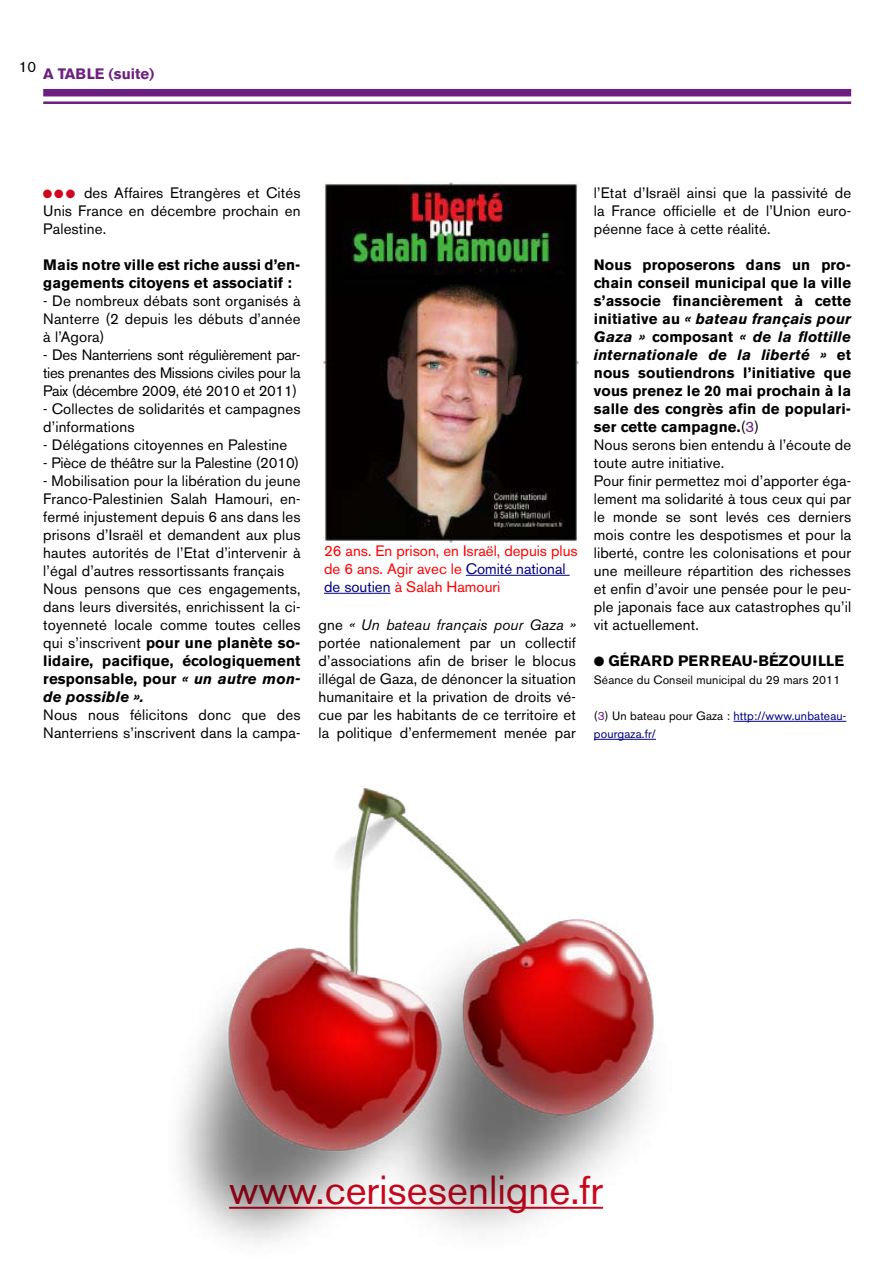
<style>
.page{position:relative;width:893px;height:1263px;background:#fff}
.page>*{position:absolute;margin:0;border:0;box-sizing:border-box;transform-origin:0 0}
.t1{font:40.2px "Akzidenz Grotesk BE";color:#cd071e}
.t2{font:15px/18px "Akzidenz Grotesk BE";letter-spacing:.01em;color:#000;text-align:justify}
.t3{font:15px/18px "Akzidenz Grotesk BE";color:#f00}
.t4{font:700 15px/18px "Akzidenz Grotesk BE";letter-spacing:.01em;color:#000}
.t5{font:15px "Akzidenz Grotesk BE";letter-spacing:-.01em;color:#000}
.t6{font:700 15px "Akzidenz Grotesk BE";color:#6d1f80}
.t7{font:12px/18px "Akzidenz Grotesk BE";letter-spacing:.01em;color:#000080}
.t8{font:12px "Akzidenz Grotesk BE";letter-spacing:.01em;color:#000}
.t9{font:12px "Zapf Dingbats ITC";color:#cd071e}
.s1{font-weight:700}
.s2{font-weight:700;font-style:italic}
.s3{color:#000080}
.s4{font-style:italic}
.s5{color:#6d1f80}
.s6{color:#000}
</style>
<div class="page">
<hr style="left:733px;top:721px;width:113px;height:1px;background:#000080">
<hr style="left:594px;top:739px;width:62px;height:1px;background:#000080">
<div style="left:43px;top:89px;width:808px;height:7px;background:#6d1f80"></div>
<hr style="left:43px;top:101px;width:808px;height:3px;background:#6d1f80">
<img style="left:178px;top:786px;width:476px;height:456px">
<img style="left:323px;top:183px;width:255px;height:359px">
<hr style="left:466px;top:575px;width:104px;height:1px;background:#000080">
<hr style="left:324px;top:593px;width:67px;height:1px;background:#000080">
<p class="t2" style="left:19px;top:58px;width:19px">10</p>
<p class="t6" style="left:43px;top:65px;width:113px">A Tab le (suite)</p>
<p class="t2" style="left:43px;top:184px;width:259px;text-indent:41px">des Affaires Etrangères et Cités Unis France en décembre prochain en Palestine.</p>
<p class="t4" style="left:43px;top:256px;width:259px">Mais notre ville est riche aussi d’en&shy;gagements citoyens et associatif :</p>
<p class="t2" style="left:43px;top:292px;width:259px">- De nombreux débats sont organisés à Nanterre (2 depuis les débuts d’année à l’Agora)</p>
<p class="t2" style="left:43px;top:346px;width:259px">- Des Nanterriens sont régulièrement par&shy;ties prenantes des Missions civiles pour la Paix (décembre 2009, été 2010 et 2011)</p>
<p class="t2" style="left:43px;top:400px;width:259px">- Collectes de solidarités et campagnes d’informations</p>
<p class="t2" style="left:43px;top:436px;width:246px">- Délégations citoyennes en Palestine</p>
<p class="t5" style="left:43px;top:454px;width:258px">- Pièce de théâtre sur la Palestine (2010)</p>
<p class="t2" style="left:43px;top:472px;width:259px;text-align:left">- Mobilisation pour la libération du jeune Franco-Palestinien Salah Hamouri, en&shy;fermé injustement depuis 6 ans dans les prisons d’Israël et demandent aux plus hautes autorités de l’Etat d’intervenir à l’égal d’autres ressortissants français Nous pensons que ces engagements, dans leurs diversités, enrichissent la ci&shy;toyenneté locale comme toutes celles qui s’inscrivent <span class="s1">pour une planète so&shy;lidaire, pacifique, écologiquement responsable, pour</span> <span class="s2">« un autre mon&shy;de possible ».</span></p>
<p class="t2" style="left:43px;top:706px;width:259px">Nous nous félicitons donc que des<br>Nanterriens s’inscrivent dans la campa-</p>
<p class="t9" style="left:43px;top:188px;width:34px">● ● ●</p>
<p class="t3" style="left:324px;top:542px;width:255px">26 ans. En prison, en Israël, depuis plus de 6 ans. Agir avec le <span class="s3">Comité national de soutien</span> à Salah Hamouri</p>
<p class="t2" style="left:319px;top:616px;width:259px">gne <span class="s4">« Un bateau français pour Gaza » </span>portée nationalement par un collectif d’associations afin de briser le blocus illégal de Gaza, de dénoncer la situation humanitaire et la privation de droits vé&shy;cue par les habitants de ce territoire et la politique d’enfermement menée par</p>
<p class="t2" style="left:594px;top:184px;width:259px">l’Etat d’Israël ainsi que la passivité de la France officielle et de l’Union euro&shy;péenne face à cette réalité.</p>
<p class="t2" style="left:594px;top:256px;width:259px;text-align:left"><span class="s1">Nous proposerons dans un pro&shy;chain conseil municipal que la ville s’associe financièrement à cette initiative au</span> <span class="s2">« bateau français pour Gaza »</span> <span class="s1">composant</span> <span class="s2">« de la flottille internationale de la liberté »</span> <span class="s1">et nous soutiendrons l’initiative que vous prenez le 20 mai prochain à la salle des congrès afin de populari&shy;ser cette campagne.</span>(<span class="s5">3</span>)<br>Nous serons bien entendu à l’écoute de toute autre initiative.<br>Pour finir permettez moi d’apporter éga&shy;lement ma solidarité à tous ceux qui par le monde se sont levés ces derniers mois contre les despotismes et pour la liberté, contre les colonisations et pour une meilleure répartition des richesses et enfin d’avoir une pensée pour le peu&shy;ple japonais face aux catastrophes qu’il vit actuellement.</p>
<p class="t4" style="left:594px;top:652px;width:48px">● Gérard</p>
<p class="t4" style="left:678px;top:652px;width:22px">Perreau</p>
<p class="t4" style="left:753px;top:652px;width:46px">-Bézoui</p>
<p class="t4" style="left:818px;top:652px;width:26px">lle</p>
<p class="t8" style="left:594px;top:673px;width:248px">Séance du Conseil municipal du 29 mars 2011</p>
<p class="t7" style="left:594px;top:707px;width:254px"><span class="s6">(</span><span class="s5">3</span><span class="s6">) Un bateau pour Gaza :</span> http://www.unbateau&shy;pourgaza.fr/</p>
<h1 class="t1" style="left:229px;top:1166px;width:375px">www.cerisesenligne.fr</h1>
</div>
